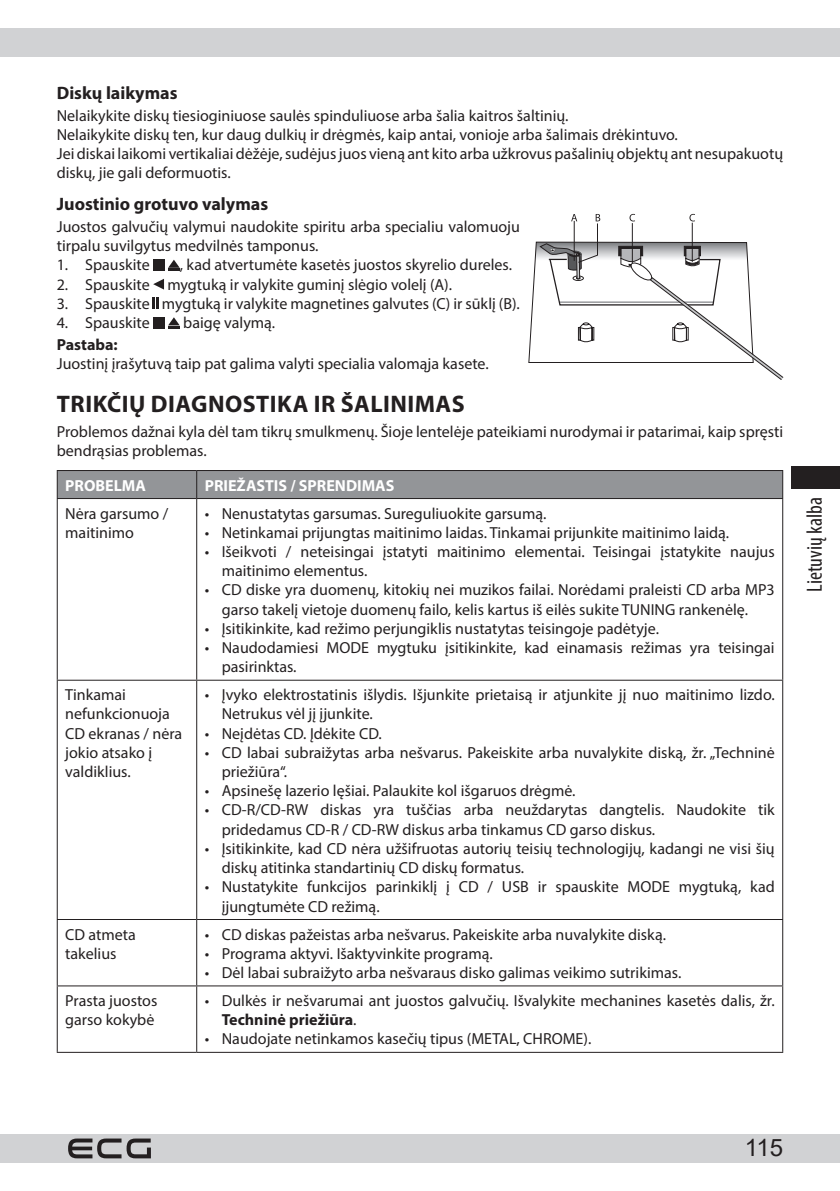
<style>
.page{position:relative;width:840px;height:1191px;background:#fff}
.page>*{position:absolute;margin:0;border:0;box-sizing:border-box;transform-origin:0 0}
.Nadpis_1{font:700 24px "Myriad Pro";letter-spacing:.02em;color:#231f20}
.t1{font:24px "Arial";color:#231f20}
.t2{font:condensed 22px "Myriad Pro";color:#231f20}
.Nadpis_3{font:700 18px "Myriad Pro";color:#231f20}
.t3{font:16px/19.2px "Myriad Pro";color:#231f20}
.t4{font:700 16px "Myriad Pro";color:#fff}
.t5{font:700 16px "Myriad Pro";color:#231f20}
.s1{font-weight:700}
</style>
<div class="page">
<div style="left:791px;top:466px;width:48px;height:22px;background:#231f20"></div>
<div style="left:0;top:28px;width:71px;height:29px;background:#d1d2d4"></div>
<div style="left:57px;top:28px;width:782px;height:29px;background:#d1d2d4"></div>
<div style="left:0;top:1134px;width:839px;height:28px;background:#d1d2d4"></div>
<svg style="left:68px;top:1138px;width:83px;height:20px"></svg>
<div style="left:153px;top:260px;width:11px;height:11px;background:#231f20"></div>
<svg style="left:168px;top:260px;width:12px;height:11px"></svg>
<svg style="left:153px;top:279px;width:11px;height:10px"></svg>
<svg style="left:153px;top:297px;width:6px;height:12px"></svg>
<div style="left:153px;top:317px;width:11px;height:12px;background:#231f20"></div>
<svg style="left:168px;top:317px;width:12px;height:12px"></svg>
<hr style="left:57px;top:499px;width:1px;height:180px;background:#231f20">
<hr style="left:196px;top:499px;width:1px;height:180px;background:#231f20">
<hr style="left:781px;top:499px;width:1px;height:180px;background:#231f20">
<hr style="left:57px;top:679px;width:140px;height:1px;background:#231f20">
<hr style="left:57px;top:680px;width:1px;height:239px;background:#231f20">
<hr style="left:197px;top:679px;width:585px;height:1px;background:#231f20">
<hr style="left:196px;top:680px;width:1px;height:239px;background:#231f20">
<hr style="left:781px;top:680px;width:1px;height:239px;background:#231f20">
<hr style="left:57px;top:919px;width:140px;height:1px;background:#231f20">
<hr style="left:57px;top:920px;width:1px;height:65px;background:#231f20">
<hr style="left:197px;top:919px;width:585px;height:1px;background:#231f20">
<hr style="left:196px;top:920px;width:1px;height:65px;background:#231f20">
<hr style="left:781px;top:920px;width:1px;height:65px;background:#231f20">
<hr style="left:57px;top:985px;width:140px;height:1px;background:#231f20">
<hr style="left:57px;top:986px;width:1px;height:65px;background:#231f20">
<hr style="left:197px;top:985px;width:585px;height:1px;background:#231f20">
<hr style="left:196px;top:986px;width:1px;height:65px;background:#231f20">
<hr style="left:781px;top:986px;width:1px;height:65px;background:#231f20">
<div style="left:57px;top:470px;width:725px;height:28px;background:#939598"></div>
<hr style="left:57px;top:498px;width:140px;height:1px;background:#231f20">
<hr style="left:197px;top:498px;width:585px;height:1px;background:#231f20">
<hr style="left:57px;top:1051px;width:140px;height:1px;background:#231f20">
<hr style="left:197px;top:1051px;width:585px;height:1px;background:#231f20">
<svg style="left:528px;top:214px;width:254px;height:166px"></svg>
<p class="Nadpis_3" style="left:57px;top:81px;width:122px">Diskų laikymas</p>
<p class="t3" style="left:57px;top:105px;width:513px">Nelaikykite diskų tiesioginiuose saulės spinduliuose arba šalia kaitros šaltinių.</p>
<p class="t3" style="left:57px;top:125px;width:622px">Nelaikykite diskų ten, kur daug dulkių ir drėgmės, kaip antai, vonioje arba šalimais drėkintuvo.</p>
<p class="t3" style="left:57px;top:144px;width:727px">Jei diskai laikomi vertikaliai dėžėje, sudėjus juos vieną ant kito arba užkrovus pašalinių objektų ant nesupakuotų diskų, jie gali deformuotis.</p>
<p class="Nadpis_3" style="left:57px;top:192px;width:213px">Juostinio grotuvo valymas</p>
<p class="t3" style="left:57px;top:217px;width:464px">Juostos galvučių valymui naudokite spiritu arba specialiu valomuoju tirpalu suvilgytus medvilnės tamponus.</p>
<p class="t3" style="left:57px;top:255px;width:94px">1. Spauskite</p>
<p class="t3" style="left:180px;top:255px;width:333px">, kad atvertumėte kasetės juostos skyrelio dureles.</p>
<p class="t3" style="left:57px;top:274px;width:396px">2. Spauskite mygtuką ir valykite guminį slėgio volelį (A).</p>
<p class="t3" style="left:57px;top:293px;width:464px">3. Spauskite mygtuką ir valykite magnetines galvutes (C) ir sūklį (B).</p>
<p class="t3" style="left:57px;top:313px;width:94px">4. Spauskite</p>
<p class="t3" style="left:183px;top:313px;width:93px">baigę valymą.</p>
<p class="t5" style="left:57px;top:334px;width:62px">Pastaba:</p>
<p class="t3" style="left:57px;top:354px;width:433px">Juostinį įrašytuvą taip pat galima valyti specialia valomąja kasete.</p>
<p class="Nadpis_1" style="left:57px;top:388px;width:409px">TRIKČIŲ DIAGNOSTIKA IR ŠALINIMAS</p>
<p class="t3" style="left:57px;top:422px;width:727px">Problemos dažnai kyla dėl tam tikrų smulkmenų. Šioje lentelėje pateikiami nurodymai ir patarimai, kaip spręsti bendrąsias problemas.</p>
<p class="t4" style="left:65px;top:475px;width:82px">PROBELMA</p>
<p class="t4" style="left:205px;top:475px;width:191px">PRIEŽASTIS / SPRENDIMAS</p>
<p class="t3" style="left:65px;top:503px;width:104px">Nėra garsumo / maitinimo</p>
<p class="t3" style="left:205px;top:503px;width:343px">• Nenustatytas garsumas. Sureguliuokite garsumą.</p>
<p class="t3" style="left:205px;top:522px;width:525px">• Netinkamai prijungtas maitinimo laidas. Tinkamai prijunkite maitinimo laidą.</p>
<p class="t3" style="left:222px;top:542px;width:554px;text-indent:-17px">• Išeikvoti / neteisingai įstatyti maitinimo elementai. Teisingai įstatykite naujus maitinimo elementus.</p>
<p class="t3" style="left:222px;top:580px;width:554px;text-indent:-17px">• CD diske yra duomenų, kitokių nei muzikos failai. Norėdami praleisti CD arba MP3 garso takelį vietoje duomenų failo, kelis kartus iš eilės sukite TUNING rankenėlę.</p>
<p class="t3" style="left:205px;top:618px;width:455px">• Įsitikinkite, kad režimo perjungiklis nustatytas teisingoje padėtyje.</p>
<p class="t3" style="left:222px;top:638px;width:554px;text-indent:-17px">• Naudodamiesi MODE mygtuku įsitikinkite, kad einamasis režimas yra teisingai pasirinktas.</p>
<p class="t3" style="left:65px;top:685px;width:118px">Tinkamai nefunkcionuoja<br>CD ekranas / nėra jokio atsako į valdiklius.</p>
<p class="t3" style="left:222px;top:685px;width:554px;text-indent:-17px">• Įvyko elektrostatinis išlydis. Išjunkite prietaisą ir atjunkite jį nuo maitinimo lizdo.<br>Netrukus vėl jį įjunkite.</p>
<p class="t3" style="left:205px;top:723px;width:178px">• Neįdėtas CD. Įdėkite CD.</p>
<p class="t3" style="left:222px;top:742px;width:554px;text-indent:-17px">• CD labai subraižytas arba nešvarus. Pakeiskite arba nuvalykite diską, žr. „Techninė priežiūra“.</p>
<p class="t3" style="left:205px;top:781px;width:372px">• Apsinešę lazerio lęšiai. Palaukite kol išgaruos drėgmė.</p>
<p class="t3" style="left:222px;top:800px;width:554px;text-indent:-17px">• CD-R/CD-RW diskas yra tuščias arba neuždarytas dangtelis. Naudokite tik pridedamus CD-R / CD-RW diskus arba tinkamus CD garso diskus.</p>
<p class="t3" style="left:222px;top:838px;width:554px;text-indent:-17px">• Įsitikinkite, kad CD nėra užšifruotas autorių teisių technologijų, kadangi ne visi šių diskų atitinka standartinių CD diskų formatus.</p>
<p class="t3" style="left:222px;top:877px;width:554px;text-indent:-17px">• Nustatykite funkcijos parinkiklį į CD / USB ir spauskite MODE mygtuką, kad įjungtumėte CD režimą.</p>
<p class="t3" style="left:65px;top:924px;width:72px">CD atmeta takelius</p>
<p class="t3" style="left:205px;top:924px;width:462px">• CD diskas pažeistas arba nešvarus. Pakeiskite arba nuvalykite diską.</p>
<p class="t3" style="left:205px;top:943px;width:289px">• Programa aktyvi. Išaktyvinkite programą.</p>
<p class="t3" style="left:205px;top:962px;width:478px">• Dėl labai subraižyto arba nešvaraus disko galimas veikimo sutrikimas.</p>
<p class="t3" style="left:65px;top:990px;width:93px">Prasta juostos garso kokybė</p>
<p class="t3" style="left:222px;top:990px;width:554px;text-indent:-17px">• Dulkės ir nešvarumai ant juostos galvučių. Išvalykite mechanines kasetės dalis, žr.<br><span class="s1">Techninė priežiūra</span>.</p>
<p class="t3" style="left:205px;top:1029px;width:388px">• Naudojate netinkamos kasečių tipus (METAL, CHROME).</p>
<h2 class="t2" style="left:800px;top:592px;width:96px;rotate:-90deg">Lietuvių kalba</h2>
<h1 class="t1" style="left:744px;top:1131px;width:40px">115</h1>
</div>
